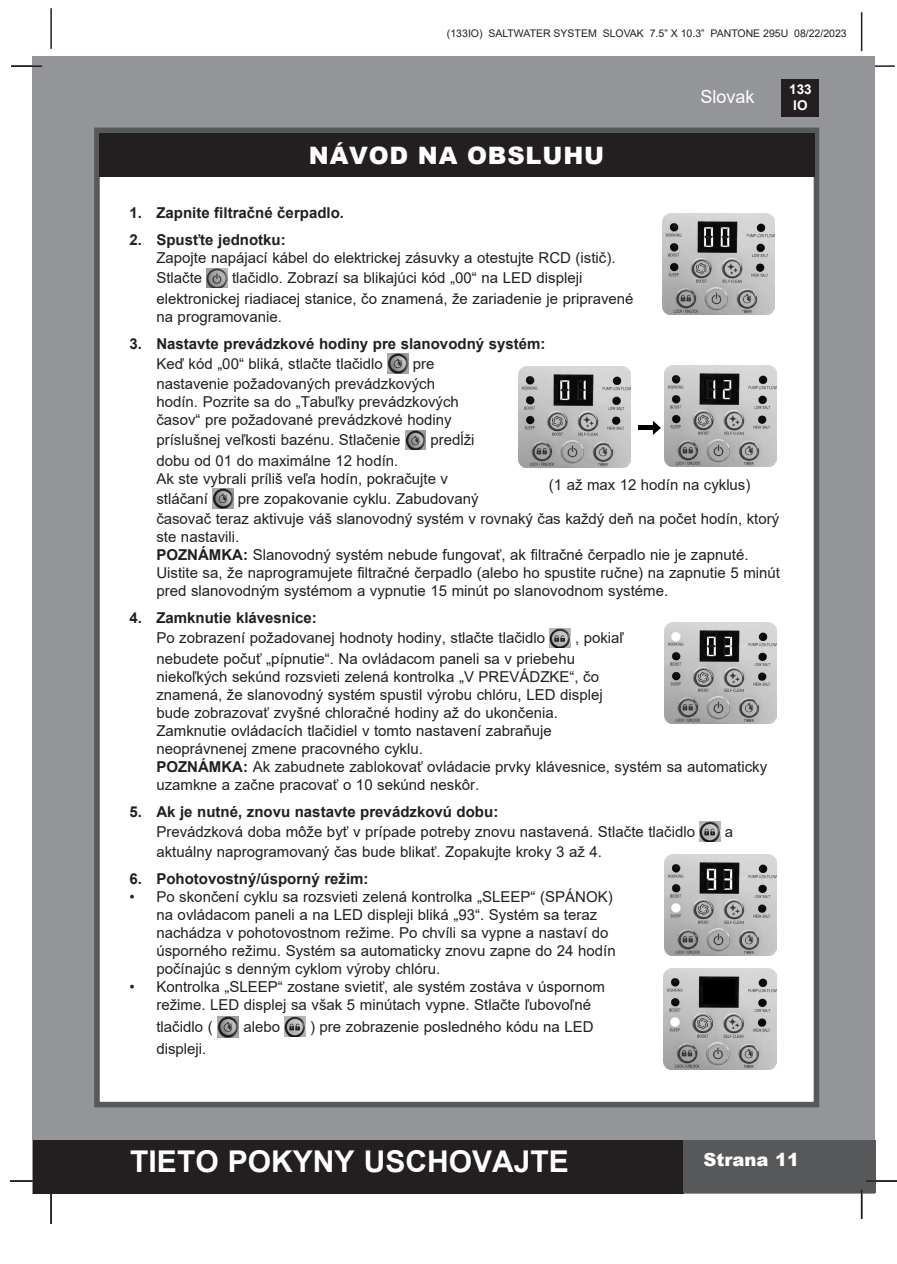
<style>
.page{position:relative;width:897px;height:1264px;background:#fff}
.page>*{position:absolute;margin:0;border:0;box-sizing:border-box;transform-origin:0 0}
.t1{font:700 30px "Arial";color:#fff}
.t2{font:900 24px "Arial";letter-spacing:.035em;color:#fff}
.t3{font:900 18px "Arial";color:#fff}
.t4{font:18px "Arial";color:#fff}
.t5{font:15px/18px "Arial";color:#231f20}
.t6{font:700 15px "Arial";color:#231f20}
.t7{font:700 13.5px/16.2px "Arial";color:#fff;text-align:center}
.t8{font:10.5px "Arial";color:#231f20}
.s1{font-weight:700}
</style>
<div class="page">
<hr style="left:50px;top:8px;width:2px;height:41px;background:#231f20">
<hr style="left:860px;top:12px;width:2px;height:39px;background:#231f20">
<hr style="left:863px;top:65px;width:31px;height:2px;background:#231f20">
<div style="left:33px;top:56px;width:842px;height:1137px;background:#939598"></div>
<div style="left:781px;top:79px;width:38px;height:38px;background:#231f20"></div>
<div style="left:33px;top:1140px;width:650px;height:53px;background:#231f20"></div>
<div style="left:682px;top:1140px;width:193px;height:53px;background:#57585a"></div>
<div style="left:94px;top:128px;width:725px;height:979px;background:#fff;border:6px solid #57585a"></div>
<hr style="left:865px;top:1180px;width:31px;height:1px;background:#231f20">
<hr style="left:860px;top:1189px;width:2px;height:30px;background:#231f20">
<hr style="left:50px;top:1193px;width:2px;height:31px;background:#231f20">
<hr style="left:10px;top:1180px;width:31px;height:1px;background:#231f20">
<hr style="left:11px;top:65px;width:31px;height:2px;background:#231f20">
<div style="left:99px;top:133px;width:715px;height:43px;background:#231f20"></div>
<img style="left:207px;top:268px;width:20px;height:20px">
<img style="left:387px;top:354px;width:21px;height:19px">
<img style="left:405px;top:430px;width:21px;height:20px">
<img style="left:213px;top:489px;width:20px;height:19px">
<img style="left:549px;top:628px;width:21px;height:20px">
<img style="left:699px;top:822px;width:21px;height:19px">
<img style="left:217px;top:1016px;width:21px;height:21px">
<img style="left:285px;top:1016px;width:20px;height:20px">
<img style="left:662px;top:214px;width:112px;height:101px">
<div style="left:638px;top:425px;width:16px;height:5px;background:#000"></div>
<svg style="left:652px;top:421px;width:9px;height:14px"></svg>
<img style="left:518px;top:366px;width:112px;height:101px">
<img style="left:664px;top:366px;width:112px;height:101px">
<img style="left:664px;top:623px;width:112px;height:101px">
<img style="left:664px;top:855px;width:112px;height:100px">
<img style="left:663px;top:968px;width:113px;height:101px">
<p class="t8" style="left:447px;top:26px;width:401px">(133IO) SALTWATER SYSTEM SLOVAK 7.5” X 10.3” PANTONE 295U 08/22/2023</p>
<p class="t2" style="left:309px;top:138px;width:297px">NÁVOD NA OBSLUHU</p>
<p class="t4" style="left:700px;top:84px;width:56px">Slovak</p>
<p class="t7" style="left:789px;top:81px;width:24px">133<br>IO</p>
<p class="t6" style="left:129px;top:202px;width:216px">1. Zapnite filtračné čerpadlo.</p>
<p class="t6" style="left:129px;top:229px;width:158px">2. Spusťte jednotku:</p>
<p class="t5" style="left:156px;top:249px;width:460px">Zapojte napájací kábel do elektrickej zásuvky a otestujte RCD (istič).</p>
<p class="t5" style="left:156px;top:269px;width:47px">Stlačte</p>
<p class="t5" style="left:232px;top:269px;width:352px">tlačidlo. Zobrazí sa blikajúci kód „00“ na LED displeji</p>
<p class="t5" style="left:156px;top:289px;width:478px">elektronickej riadiacej stanice, čo znamená, že zariadenie je pripravené</p>
<p class="t5" style="left:156px;top:307px;width:127px">na programovanie.</p>
<p class="t6" style="left:129px;top:333px;width:417px">3. Nastavte prevádzkové hodiny pre slanovodný systém:</p>
<p class="t5" style="left:156px;top:354px;width:228px">Keď kód „00“ bliká, stlačte tlačidlo</p>
<p class="t5" style="left:412px;top:354px;width:23px">pre</p>
<p class="t5" style="left:156px;top:375px;width:280px">nastavenie požadovaných prevádzkových</p>
<p class="t5" style="left:156px;top:393px;width:304px">hodín. Pozrite sa do „Tabuľky prevádzkových</p>
<p class="t5" style="left:156px;top:411px;width:297px">časov“ pre požadované prevádzkové hodiny</p>
<p class="t5" style="left:156px;top:431px;width:246px">príslušnej veľkosti bazénu. Stlačenie</p>
<p class="t5" style="left:430px;top:431px;width:46px">predĺži</p>
<p class="t5" style="left:156px;top:451px;width:243px">dobu od 01 do maximálne 12 hodín.</p>
<p class="t5" style="left:156px;top:469px;width:293px">Ak ste vybrali príliš veľa hodín, pokračujte v</p>
<p class="t5" style="left:156px;top:489px;width:53px">stláčaní</p>
<p class="t5" style="left:238px;top:489px;width:242px">pre zopakovanie cyklu. Zabudovaný</p>
<p class="t5" style="left:156px;top:510px;width:624px">časovač teraz aktivuje váš slanovodný systém v rovnaký čas každý deň na počet hodín, ktorý ste nastavili.</p>
<p class="t5" style="left:156px;top:546px;width:593px"><span class="s1">POZNÁMKA:</span> Slanovodný systém nebude fungovať, ak filtračné čerpadlo nie je zapnuté.</p>
<p class="t5" style="left:156px;top:564px;width:625px">Uistite sa, že naprogramujete filtračné čerpadlo (alebo ho spustite ručne) na zapnutie 5 minút</p>
<p class="t5" style="left:156px;top:582px;width:513px">pred slanovodným systémom a vypnutie 15 minút po slanovodnom systéme.</p>
<p class="t6" style="left:129px;top:607px;width:189px">4. Zamknutie klávesnice:</p>
<p class="t5" style="left:156px;top:629px;width:390px">Po zobrazení požadovanej hodnoty hodiny, stlačte tlačidlo</p>
<p class="t5" style="left:575px;top:629px;width:50px">, pokiaľ</p>
<p class="t5" style="left:156px;top:649px;width:420px">nebudete počuť „pípnutie“. Na ovládacom paneli sa v priebehu</p>
<p class="t5" style="left:156px;top:667px;width:444px">niekoľkých sekúnd rozsvieti zelená kontrolka „V PREVÁDZKE“, čo</p>
<p class="t5" style="left:156px;top:685px;width:448px">znamená, že slanovodný systém spustil výrobu chlóru, LED displej</p>
<p class="t5" style="left:156px;top:703px;width:403px">bude zobrazovať zvyšné chloračné hodiny až do ukončenia.</p>
<p class="t5" style="left:156px;top:721px;width:397px">Zamknutie ovládacích tlačidiel v tomto nastavení zabraňuje</p>
<p class="t5" style="left:156px;top:739px;width:268px">neoprávnenej zmene pracovného cyklu.</p>
<p class="t5" style="left:156px;top:757px;width:612px"><span class="s1">POZNÁMKA:</span> Ak zabudnete zablokovať ovládacie prvky klávesnice, systém sa automaticky</p>
<p class="t5" style="left:156px;top:775px;width:324px">uzamkne a začne pracovať o 10 sekúnd neskôr.</p>
<p class="t6" style="left:129px;top:801px;width:370px">5. Ak je nutné, znovu nastavte prevádzkovú dobu:</p>
<p class="t5" style="left:156px;top:822px;width:540px">Prevádzková doba môže byť v prípade potreby znovu nastavená. Stlačte tlačidlo</p>
<p class="t5" style="left:725px;top:822px;width:10px">a</p>
<p class="t5" style="left:156px;top:843px;width:447px">aktuálny naprogramovaný čas bude blikať. Zopakujte kroky 3 až 4.</p>
<p class="t6" style="left:129px;top:868px;width:241px">6. Pohotovostný/úsporný režim:</p>
<p class="t5" style="left:129px;top:888px;width:485px">• Po skončení cyklu sa rozsvieti zelená kontrolka „SLEEP“ (SPÁNOK)</p>
<p class="t5" style="left:156px;top:906px;width:442px">na ovládacom paneli a na LED displeji bliká „93“. Systém sa teraz</p>
<p class="t5" style="left:156px;top:924px;width:453px">nachádza v pohotovostnom režime. Po chvíli sa vypne a nastaví do</p>
<p class="t5" style="left:156px;top:942px;width:461px">úsporného režimu. Systém sa automaticky znovu zapne do 24 hodín</p>
<p class="t5" style="left:156px;top:960px;width:285px">počínajúc s denným cyklom výroby chlóru.</p>
<p class="t5" style="left:129px;top:978px;width:477px">• Kontrolka „SLEEP“ zostane svietiť, ale systém zostáva v úspornom</p>
<p class="t5" style="left:156px;top:996px;width:436px">režime. LED displej sa však 5 minútach vypne. Stlačte ľubovoľné</p>
<p class="t5" style="left:156px;top:1018px;width:58px">tlačidlo (</p>
<p class="t5" style="left:243px;top:1018px;width:38px">alebo</p>
<p class="t5" style="left:310px;top:1018px;width:285px">) pre zobrazenie posledného kódu na LED</p>
<p class="t5" style="left:156px;top:1040px;width:52px">displeji.</p>
<p class="t5" style="left:549px;top:475px;width:203px">(1 až max 12 hodín na cyklus)</p>
<h1 class="t1" style="left:130px;top:1140px;width:440px">TIETO POKYNY USCHOVAJTE</h1>
<p class="t3" style="left:703px;top:1146px;width:97px">Strana 11</p>
</div>
